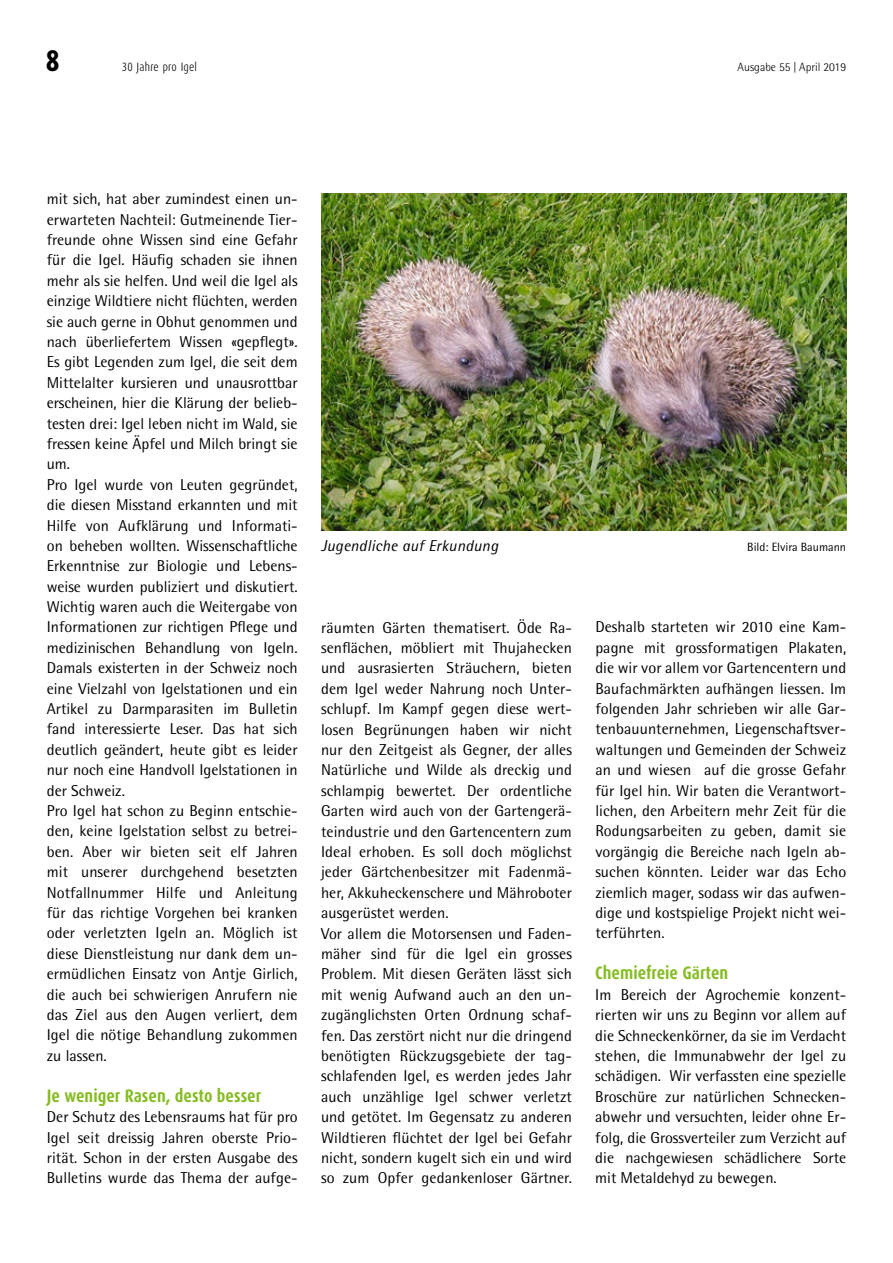
<style>
.page{position:relative;width:893px;height:1263px;background:#fff}
.page>*{position:absolute;margin:0;border:0;box-sizing:border-box;transform-origin:0 0}
.t1{font:800 30px "Dax Condensed";color:#000}
.t2{font:700 18px "Dax Condensed";color:#85bc22}
.t3{font:15.75px/20.4px "Rotis Semi Sans";letter-spacing:.005em;color:#000;text-align:justify}
.t4{font:italic 15.75px "Rotis Semi Sans";letter-spacing:.015em;color:#000}
.t5{font:300 12px "Rotis Semi Sans";color:#000}
.t6{font:12px "Rotis Semi Sans";color:#000}
.t7{font:300 12px "Dax Condensed";letter-spacing:.02em;color:#000}
</style>
<div class="page">
<img style="left:321px;top:193px;width:525px;height:337px">
<h1 class="t1" style="left:46px;top:44px;width:15px">8</h1>
<p class="t7" style="left:122px;top:60px;width:77px">30 Jahre pro Igel</p>
<p class="t5" style="left:738px;top:60px;width:110px">Ausgabe 55 | April 2019</p>
<p class="t3" style="left:47px;top:188px;width:252px;text-align:left">mit sich, hat aber zumindest einen un&shy;erwarteten Nachteil: Gutmeinende Tier&shy;freunde ohne Wissen sind eine Gefahr für die Igel. Häufig schaden sie ihnen mehr als sie helfen. Und weil die Igel als einzige Wildtiere nicht flüchten, werden sie auch gerne in Obhut genommen und nach überliefertem Wissen «gepflegt».<br>Es gibt Legenden zum Igel, die seit dem Mittelalter kursieren und unausrottbar erscheinen, hier die Klärung der belieb&shy;testen drei: Igel leben nicht im Wald, sie fressen keine Äpfel und Milch bringt sie um.<br>Pro Igel wurde von Leuten gegründet, die diesen Misstand erkannten und mit Hilfe von Aufklärung und Informati&shy;on beheben wollten. Wissenschaftliche Erkenntnise zur Biologie und Lebens&shy;weise wurden publiziert und diskutiert.<br>Wichtig waren auch die Weitergabe von Informationen zur richtigen Pflege und medizinischen Behandlung von Igeln.<br>Damals existerten in der Schweiz noch eine Vielzahl von Igelstationen und ein Artikel zu Darmparasiten im Bulletin fand interessierte Leser. Das hat sich deutlich geändert, heute gibt es leider nur noch eine Handvoll Igelstationen in der Schweiz.<br>Pro Igel hat schon zu Beginn entschie&shy;den, keine Igelstation selbst zu betrei&shy;ben. Aber wir bieten seit elf Jahren mit unserer durchgehend besetzten Notfallnummer Hilfe und Anleitung für das richtige Vorgehen bei kranken oder verletzten Igeln an. Möglich ist diese Dienstleistung nur dank dem un&shy;ermüdlichen Einsatz von Antje Girlich, die auch bei schwierigen Anrufern nie das Ziel aus den Augen verliert, dem Igel die nötige Behandlung zukommen zu lassen.</p>
<p class="t2" style="left:47px;top:1086px;width:216px">Je weniger Rasen, desto besser</p>
<p class="t3" style="left:47px;top:1106px;width:252px">Der Schutz des Lebensraums hat für pro Igel seit dreissig Jahren oberste Prio&shy;rität. Schon in der ersten Ausgabe des Bulletins wurde das Thema der aufge-</p>
<p class="t4" style="left:321px;top:536px;width:179px">Jugendliche auf Erkundung</p>
<p class="t6" style="left:747px;top:540px;width:100px">Bild: Elvira Baumann</p>
<p class="t3" style="left:321px;top:617px;width:252px;text-align:left">räumten Gärten thematisert. Öde Ra&shy;senflächen, möbliert mit Thujahecken und ausrasierten Sträuchern, bieten dem Igel weder Nahrung noch Unter&shy;schlupf. Im Kampf gegen diese wert&shy;losen Begrünungen haben wir nicht nur den Zeitgeist als Gegner, der alles Natürliche und Wilde als dreckig und schlampig bewertet. Der ordentliche Garten wird auch von der Gartengerä&shy;teindustrie und den Gartencentern zum Ideal erhoben. Es soll doch möglichst jeder Gärtchenbesitzer mit Fadenmä&shy;her, Akkuheckenschere und Mähroboter ausgerüstet werden.<br>Vor allem die Motorsensen und Faden&shy;mäher sind für die Igel ein grosses Problem. Mit diesen Geräten lässt sich mit wenig Aufwand auch an den un&shy;zugänglichsten Orten Ordnung schaf&shy;fen. Das zerstört nicht nur die dringend benötigten Rückzugsgebiete der tag&shy;schlafenden Igel, es werden jedes Jahr auch unzählige Igel schwer verletzt und getötet. Im Gegensatz zu anderen Wildtieren flüchtet der Igel bei Gefahr nicht, sondern kugelt sich ein und wird so zum Opfer gedankenloser Gärtner.</p>
<p class="t3" style="left:595px;top:617px;width:252px">Deshalb starteten wir 2010 eine Kam&shy;pagne mit grossformatigen Plakaten, die wir vor allem vor Gartencentern und Baufachmärkten aufhängen liessen. Im folgenden Jahr schrieben wir alle Gar&shy;tenbauunternehmen, Liegenschaftsver&shy;waltungen und Gemeinden der Schweiz an und wiesen auf die grosse Gefahr für Igel hin. Wir baten die Verantwort&shy;lichen, den Arbeitern mehr Zeit für die Rodungsarbeiten zu geben, damit sie vorgängig die Bereiche nach Igeln ab&shy;suchen könnten. Leider war das Echo ziemlich mager, sodass wir das aufwen&shy;dige und kostspielige Projekt nicht wei&shy;terführten.</p>
<p class="t2" style="left:595px;top:963px;width:134px">Chemiefreie Gärten</p>
<p class="t3" style="left:595px;top:984px;width:252px">Im Bereich der Agrochemie konzent&shy;rierten wir uns zu Beginn vor allem auf die Schneckenkörner, da sie im Verdacht stehen, die Immunabwehr der Igel zu schädigen. Wir verfassten eine spezielle Broschüre zur natürlichen Schnecken&shy;abwehr und versuchten, leider ohne Er&shy;folg, die Grossverteiler zum Verzicht auf die nachgewiesen schädlichere Sorte mit Metaldehyd zu bewegen.</p>
</div>
